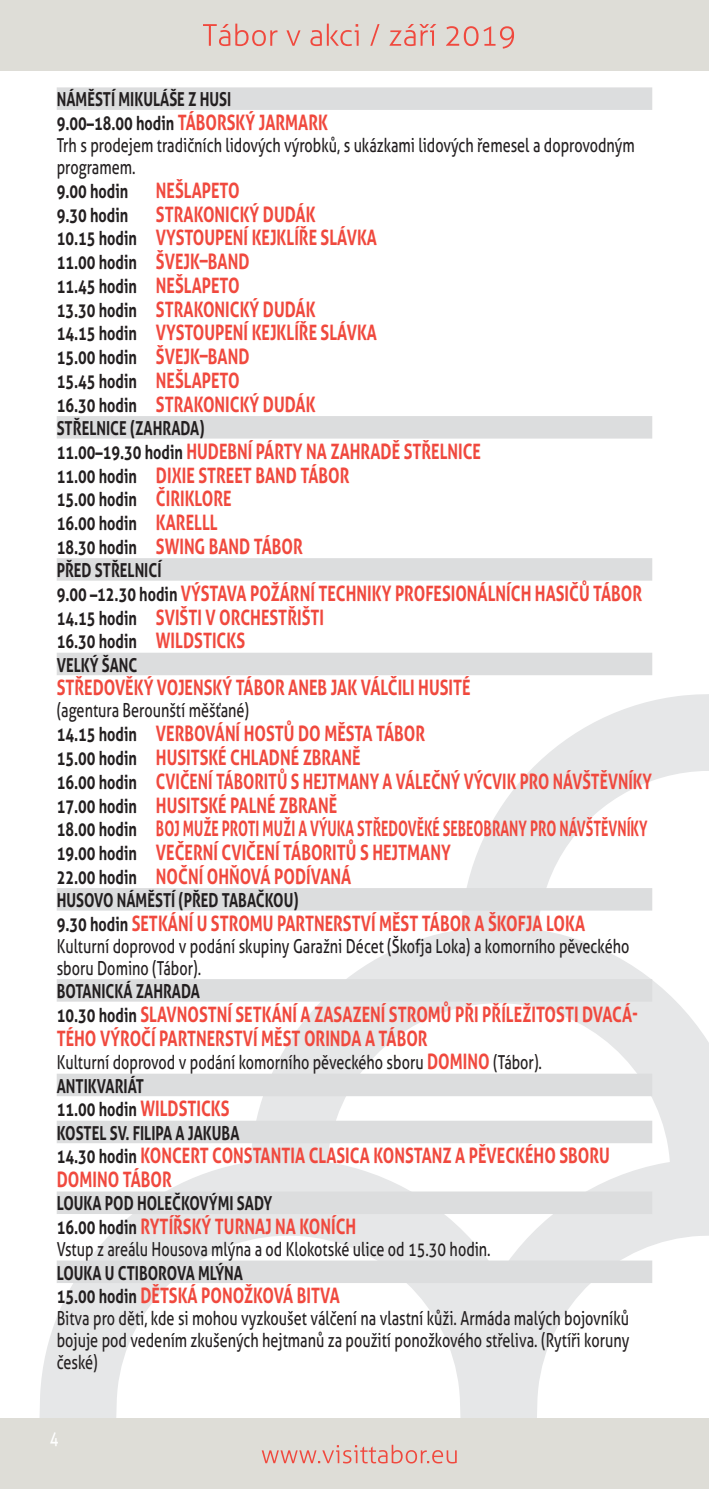
<style>
.page{position:relative;width:709px;height:1489px;background:#fff}
.page>*{position:absolute;margin:0;border:0;box-sizing:border-box;transform-origin:0 0}
.t1{font:700 21.25px/23.8px "Aller";color:#f0493e;scale:.75 1}
.t2{font:19.25px/22.5px "Aller";color:#231f20;scale:.75 1}
.t3{font:700 19.25px/23.8px "Aller";color:#231f20;scale:.75 1}
.t4{font:19.25px "Aller";color:#fff;scale:.75 1}
.s1{font-weight:700}
.s2{font-weight:700;font-size:21.25px;color:#f0493e}
.s3{font-size:19.25px;color:#231f20}
.s4{font-size:21.25px;color:#f0493e}
</style>
<div class="page">
<svg style="left:40px;top:694px;width:669px;height:723px"></svg>
<div style="left:0;top:0;width:709px;height:71px;background:#deddd7"></div>
<div style="left:0;top:1417px;width:709px;height:71px;background:#deddd7"></div>
<svg style="left:203px;top:24px;width:74px;height:22px"></svg>
<svg style="left:286px;top:30px;width:14px;height:16px"></svg>
<svg style="left:310px;top:24px;width:48px;height:22px"></svg>
<svg style="left:370px;top:24px;width:9px;height:22px"></svg>
<svg style="left:389px;top:24px;width:47px;height:22px"></svg>
<svg style="left:446px;top:26px;width:68px;height:23px"></svg>
<svg style="left:262px;top:1444px;width:195px;height:19px"></svg>
<div style="left:57px;top:87px;width:595px;height:23px;background:#dcddde"></div>
<div style="left:57px;top:416px;width:595px;height:22px;background:#dcddde"></div>
<div style="left:57px;top:558px;width:595px;height:22px;background:#dcddde"></div>
<div style="left:57px;top:652px;width:595px;height:23px;background:#dcddde"></div>
<div style="left:57px;top:888px;width:595px;height:22px;background:#dcddde"></div>
<div style="left:57px;top:979px;width:595px;height:22px;background:#dcddde"></div>
<div style="left:57px;top:1073px;width:595px;height:23px;background:#dcddde"></div>
<div style="left:57px;top:1120px;width:595px;height:23px;background:#dcddde"></div>
<div style="left:57px;top:1191px;width:595px;height:22px;background:#dcddde"></div>
<div style="left:57px;top:1260px;width:595px;height:22px;background:#dcddde"></div>
<p class="t2" style="left:57px;top:88px;width:772px"><span class="s1">NÁMĚSTÍ MIKULÁŠE Z HUSI<br>9.00–18.00 hodin</span> <span class="s2">TÁBORSKÝ JARMARK<br></span>Trh s prodejem tradičních lidových výrobků, s ukázkami lidových řemesel a doprovodným programem.</p>
<p class="t3" style="left:57px;top:179px;width:97px">9.00 hodin</p>
<p class="t1" style="left:156px;top:179px;width:113px">NEŠLAPETO</p>
<p class="t3" style="left:57px;top:203px;width:97px">9.30 hodin</p>
<p class="t1" style="left:57px;top:202px;width:428px;text-indent:99px">STRAKONICKÝ DUDÁK<br><span class="s3">10.15 hodin</span> VYSTOUPENÍ KEJKLÍŘE SLÁVKA</p>
<p class="t3" style="left:57px;top:251px;width:258px">11.00 hodin <span class="s4">ŠVEJK–BAND<br></span>11.45 hodin <span class="s4">NEŠLAPETO</span></p>
<p class="t1" style="left:57px;top:297px;width:428px"><span class="s3">13.30 hodin</span> STRAKONICKÝ DUDÁK<br><span class="s3">14.15 hodin</span> VYSTOUPENÍ KEJKLÍŘE SLÁVKA</p>
<p class="t3" style="left:57px;top:346px;width:258px">15.00 hodin <span class="s4">ŠVEJK–BAND<br></span>15.45 hodin <span class="s4">NEŠLAPETO</span></p>
<p class="t1" style="left:57px;top:392px;width:346px"><span class="s3">16.30 hodin</span> STRAKONICKÝ DUDÁK</p>
<p class="t3" style="left:57px;top:416px;width:199px">STŘELNICE (ZAHRADA)</p>
<p class="t1" style="left:57px;top:439px;width:567px"><span class="s3">11.00–19.30 hodin</span> HUDEBNÍ PÁRTY NA ZAHRADĚ STŘELNICE<br><span class="s3">11.00 hodin</span> DIXIE STREET BAND TÁBOR</p>
<p class="t3" style="left:57px;top:488px;width:235px">15.00 hodin <span class="s4">ČIRIKLORE<br></span>16.00 hodin <span class="s4">KARELLL</span></p>
<p class="t1" style="left:57px;top:534px;width:330px"><span class="s3">18.30 hodin</span> SWING BAND TÁBOR</p>
<p class="t3" style="left:57px;top:558px;width:141px">PŘED STŘELNICÍ</p>
<p class="t1" style="left:57px;top:581px;width:782px"><span class="s3">9.00 –12.30 hodin</span> VÝSTAVA POŽÁRNÍ TECHNIKY PROFESIONÁLNÍCH HASIČŮ TÁBOR<br><span class="s3">14.15 hodin</span> SVIŠTI V ORCHESTŘIŠTI</p>
<p class="t3" style="left:57px;top:630px;width:253px">16.30 hodin <span class="s4">WILDSTICKS<br></span>VELKÝ ŠANC</p>
<p class="t1" style="left:57px;top:676px;width:553px">STŘEDOVĚKÝ VOJENSKÝ TÁBOR ANEB JAK VÁLČILI HUSITÉ</p>
<p class="t2" style="left:57px;top:699px;width:258px">(agentura Berounští měšťané)</p>
<p class="t1" style="left:57px;top:722px;width:795px"><span class="s3">14.15 hodin</span> VERBOVÁNÍ HOSTŮ DO MĚSTA TÁBOR<br><span class="s3">15.00 hodin</span> HUSITSKÉ CHLADNÉ ZBRANĚ<br><span class="s3">16.00 hodin</span> CVIČENÍ TÁBORITŮ S HEJTMANY A VÁLEČNÝ VÝCVIK PRO NÁVŠTĚVNÍKY <span class="s3">17.00 hodin</span> HUSITSKÉ PALNÉ ZBRANĚ<br><span class="s3">18.00 hodin</span> BOJ MUŽE PROTI MUŽI A VÝUKA STŘEDOVĚKÉ SEBEOBRANY PRO NÁVŠTĚVNÍKY <span class="s3">19.00 hodin</span> VEČERNÍ CVIČENÍ TÁBORITŮ S HEJTMANY<br><span class="s3">22.00 hodin</span> NOČNÍ OHŇOVÁ PODÍVANÁ</p>
<p class="t3" style="left:57px;top:888px;width:324px">HUSOVO NÁMĚSTÍ (PŘED TABAČKOU)</p>
<p class="t1" style="left:57px;top:911px;width:706px"><span class="s3">9.30 hodin</span> SETKÁNÍ U STROMU PARTNERSTVÍ MĚST TÁBOR A ŠKOFJA LOKA</p>
<p class="t2" style="left:57px;top:935px;width:765px">Kulturní doprovod v podání skupiny Garažni Décet (Škofja Loka) a komorního pěveckého sboru Domino (Tábor).</p>
<p class="t3" style="left:57px;top:979px;width:193px">BOTANICKÁ ZAHRADA</p>
<p class="t1" style="left:57px;top:1002px;width:776px"><span class="s3">10.30 hodin</span> SLAVNOSTNÍ SETKÁNÍ A ZASAZENÍ STROMŮ PŘI PŘÍLEŽITOSTI DVACÁ-<br>TÉHO VÝROČÍ PARTNERSTVÍ MĚST ORINDA A TÁBOR</p>
<p class="t2" style="left:57px;top:1050px;width:648px;line-height:23.5px">Kulturní doprovod v podání komorního pěveckého sboru <span class="s2">DOMINO</span> (Tábor).<br><span class="s1">ANTIKVARIÁT<br>11.00 hodin</span> <span class="s2">WILDSTICKS<br></span><span class="s1">KOSTEL SV. FILIPA A JAKUBA</span></p>
<p class="t1" style="left:57px;top:1144px;width:739px"><span class="s3">14.30 hodin</span> KONCERT CONSTANTIA CLASICA KONSTANZ A PĚVECKÉHO SBORU<br>DOMINO TÁBOR</p>
<p class="t3" style="left:57px;top:1191px;width:289px">LOUKA POD HOLEČKOVÝMI SADY</p>
<p class="t1" style="left:57px;top:1214px;width:401px"><span class="s3">16.00 hodin</span> RYTÍŘSKÝ TURNAJ NA KONÍCH</p>
<p class="t2" style="left:57px;top:1238px;width:580px">Vstup z areálu Housova mlýna a od Klokotské ulice od 15.30 hodin.</p>
<p class="t3" style="left:57px;top:1260px;width:250px">LOUKA U CTIBOROVA MLÝNA</p>
<p class="t1" style="left:57px;top:1283px;width:379px"><span class="s3">15.00 hodin</span> DĚTSKÁ PONOŽKOVÁ BITVA</p>
<p class="t2" style="left:57px;top:1307px;width:765px;text-align:justify">Bitva pro děti, kde si mohou vyzkoušet válčení na vlastní kůži. Armáda malých bojovníků bojuje pod vedením zkušených hejtmanů za použití ponožkového střeliva. (Rytíři koruny české)</p>
<p class="t4" style="left:50px;top:1426px;width:13px">4</p>
</div>
